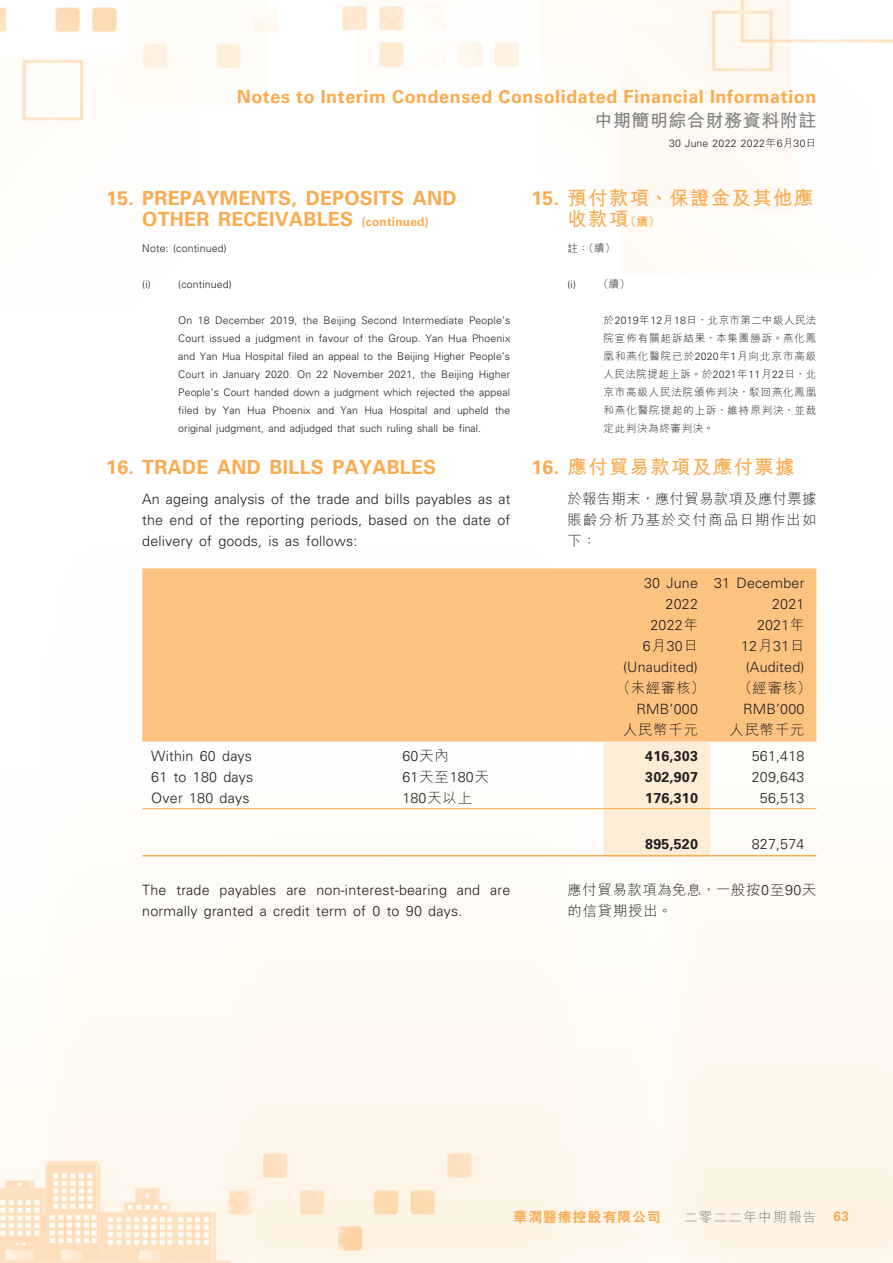
<style>
.page{position:relative;width:893px;height:1263px;background:#fff}
.page>*{position:absolute;margin:0;border:0;box-sizing:border-box;transform-origin:0 0}
._03_H1{font:700 19.5px/21px "Univers LT Std";letter-spacing:.015em;color:#faab4f;text-align:center}
._03_H1-2{font:700 19.5px/21px "M Hei HK";letter-spacing:.065em;color:#faab4f}
.t1{font:700 18px "Univers LT Std";letter-spacing:.03em;color:#faab4f}
.t2{font:700 18px "M Hei HK";letter-spacing:.03em;color:#808285}
._12___P2{font:300 14.25px/21px "Univers LT Std";letter-spacing:.015em;color:#231f20;text-align:right}
._12___P2-2{font:300 14.25px/21px "M Hei HK";letter-spacing:.065em;color:#231f20;text-align:justify}
._15_Table_Stub{font:300 14.25px "Univers LT Std";letter-spacing:.015em;color:#231f20}
._12___P2-3{font:700 14.25px "Univers LT Std";letter-spacing:.015em;color:#231f20}
.t3{font:800 13.5px "C Hei 2 HK";letter-spacing:.1em;color:#faab4f}
.t4{font:300 13.5px "M Hei HK";letter-spacing:.1em;color:#808285}
.t5{font:700 13.5px "Univers LT Std";color:#faab4f}
._02_Note_Text{font:300 10.5px/18px "Univers LT Std";letter-spacing:.005em;color:#231f20;text-align:justify}
._02_Note_Text-2{font:300 10.5px/18px "M Hei HK";letter-spacing:.08em;color:#231f20;text-align:justify}
._02_Note_Text-3{font:300 10.5px "Univers LT Std";letter-spacing:.025em;color:#231f20}
.s1{font-family:"M Hei HK"}
.s2{font-family:"Univers LT Std"}
.s3{font-size:12px}
</style>
<div class="page">
<img style="left:0;top:0;width:893px;height:1263px">
<div style="left:142px;top:568px;width:674px;height:174px;background:#fcc380"></div>
<div style="left:603px;top:742px;width:107px;height:113px;background:#feecd6"></div>
<hr style="left:142px;top:808px;width:251px;height:1px;background:#faab4f">
<hr style="left:393px;top:808px;width:210px;height:1px;background:#faab4f">
<hr style="left:603px;top:808px;width:107px;height:1px;background:#faab4f">
<hr style="left:710px;top:808px;width:106px;height:1px;background:#faab4f">
<hr style="left:142px;top:855px;width:251px;height:1px;background:#faab4f">
<hr style="left:393px;top:855px;width:210px;height:1px;background:#faab4f">
<hr style="left:603px;top:855px;width:107px;height:1px;background:#faab4f">
<hr style="left:710px;top:855px;width:106px;height:1px;background:#faab4f">
<h2 class="t1" style="left:237px;top:86px;width:581px">Notes to Interim Condensed Consolidated Financial Information</h2>
<h2 class="t2" style="left:594px;top:107px;width:223px">中期簡明綜合財務資料附註</h2>
<p class="_02_Note_Text-3" style="left:669px;top:137px;width:149px">30 June 2022 2022<span class="s1">年</span>6<span class="s1">月</span>30<span class="s1">日</span></p>
<p class="_03_H1-2" style="left:567px;top:185px;width:247px;text-indent:-36px"><span class="s2">15.</span> 預付款項、保證金及其他應收款項<span class="s3">（續）</span></p>
<p class="_02_Note_Text-2" style="left:567px;top:239px;width:49px">註：（續）</p>
<p class="_02_Note_Text" style="left:567px;top:275px;width:64px">(i) <span class="s1">（續）</span></p>
<p class="_02_Note_Text-2" style="left:603px;top:311px;width:214px">於<span class="s2">2019</span>年<span class="s2">12</span>月<span class="s2">18</span>日，北京市第二中級人民法院宣佈有關起訴結果，本集團勝訴。燕化鳳凰和燕化醫院已於<span class="s2">2020</span>年<span class="s2">1</span>月向北京市高級人民法院提起上訴。於<span class="s2">2021</span>年<span class="s2">11</span>月<span class="s2">22</span>日，北京市高級人民法院頒佈判決，駁回燕化鳳凰和燕化醫院提起的上訴，維持原判決，並裁定此判決為終審判決。</p>
<p class="_03_H1-2" style="left:531px;top:455px;width:264px"><span class="s2">16.</span> 應付貿易款項及應付票據</p>
<p class="_12___P2-2" style="left:567px;top:487px;width:250px">於報告期末，應付貿易款項及應付票據賬齡分析乃基於交付商品日期作出如下：</p>
<p class="_03_H1" style="left:106px;top:187px;width:352px">15. PREPAYMENTS, DEPOSITS AND<br>OTHER RECEIVABLES <span class="s3">(continued)</span></p>
<p class="_02_Note_Text" style="left:142px;top:239px;width:86px">Note: (continued)</p>
<p class="_02_Note_Text" style="left:142px;top:275px;width:10px">(i)</p>
<p class="_02_Note_Text" style="left:178px;top:275px;width:55px">(continued)</p>
<p class="_02_Note_Text" style="left:178px;top:311px;width:334px">On 18 December 2019, the Beijing Second Intermediate People’s Court issued a judgment in favour of the Group. Yan Hua Phoenix and Yan Hua Hospital filed an appeal to the Beijing Higher People’s Court in January 2020. On 22 November 2021, the Beijing Higher People’s Court handed down a judgment which rejected the appeal filed by Yan Hua Phoenix and Yan Hua Hospital and upheld the original judgment, and adjudged that such ruling shall be final.</p>
<p class="_03_H1" style="left:106px;top:457px;width:331px">16. TRADE AND BILLS PAYABLES</p>
<p class="_12___P2" style="left:142px;top:488px;width:370px;text-align:justify">An ageing analysis of the trade and bills payables as at the end of the reporting periods, based on the date of delivery of goods, is as follows:</p>
<p class="_12___P2" style="left:644px;top:572px;width:55px">30 June<br>2022</p>
<p class="_12___P2" style="left:714px;top:572px;width:92px">31 December<br>2021</p>
<p class="_12___P2" style="left:643px;top:614px;width:57px;text-align:center">2022<span class="s1">年<br></span>6<span class="s1">月</span>30<span class="s1">日</span></p>
<p class="_12___P2" style="left:741px;top:614px;width:65px">2021<span class="s1">年<br></span>12<span class="s1">月</span>31<span class="s1">日</span></p>
<p class="_12___P2" style="left:623px;top:656px;width:76px">(Unaudited)</p>
<p class="_12___P2" style="left:746px;top:656px;width:60px">(Audited)</p>
<p class="_12___P2-2" style="left:616px;top:676px;width:90px">（未經審核）</p>
<p class="_12___P2-2" style="left:738px;top:676px;width:75px">（經審核）</p>
<p class="_12___P2" style="left:636px;top:698px;width:63px">RMB’000</p>
<p class="_12___P2" style="left:743px;top:698px;width:63px">RMB’000</p>
<p class="_12___P2-2" style="left:623px;top:718px;width:76px">人民幣千元</p>
<p class="_12___P2-2" style="left:729px;top:718px;width:76px">人民幣千元</p>
<p class="_15_Table_Stub" style="left:151px;top:747px;width:102px">Within 60 days</p>
<p class="_15_Table_Stub" style="left:402px;top:747px;width:48px">60<span class="s1">天內</span></p>
<p class="_12___P2-3" style="left:645px;top:747px;width:54px">416,303</p>
<p class="_12___P2" style="left:752px;top:745px;width:54px">561,418</p>
<p class="_15_Table_Stub" style="left:151px;top:768px;width:104px">61 to 180 days</p>
<p class="_15_Table_Stub" style="left:402px;top:768px;width:88px">61<span class="s1">天至</span>180<span class="s1">天</span></p>
<p class="_12___P2-3" style="left:645px;top:768px;width:54px">302,907</p>
<p class="_12___P2" style="left:752px;top:766px;width:54px">209,643</p>
<p class="_15_Table_Stub" style="left:151px;top:789px;width:100px">Over 180 days</p>
<p class="_15_Table_Stub" style="left:402px;top:789px;width:71px">180<span class="s1">天以上</span></p>
<p class="_12___P2-3" style="left:645px;top:789px;width:54px">176,310</p>
<p class="_12___P2" style="left:760px;top:787px;width:46px">56,513</p>
<p class="_12___P2-3" style="left:645px;top:836px;width:54px">895,520</p>
<p class="_12___P2" style="left:752px;top:834px;width:54px">827,574</p>
<p class="_12___P2" style="left:142px;top:879px;width:370px;text-align:left">The trade payables are non-interest-bearing and are normally granted a credit term of 0 to 90 days.</p>
<p class="_12___P2-2" style="left:567px;top:878px;width:250px">應付貿易款項為免息，一般按<span class="s2">0</span>至<span class="s2">90</span>天的信貸期授出。</p>
<p class="t3" style="left:514px;top:1208px;width:149px">華潤醫療控股有限公司</p>
<p class="t4" style="left:684px;top:1207px;width:134px">二零二二年中期報告</p>
<p class="t5" style="left:833px;top:1208px;width:17px">63</p>
</div>
